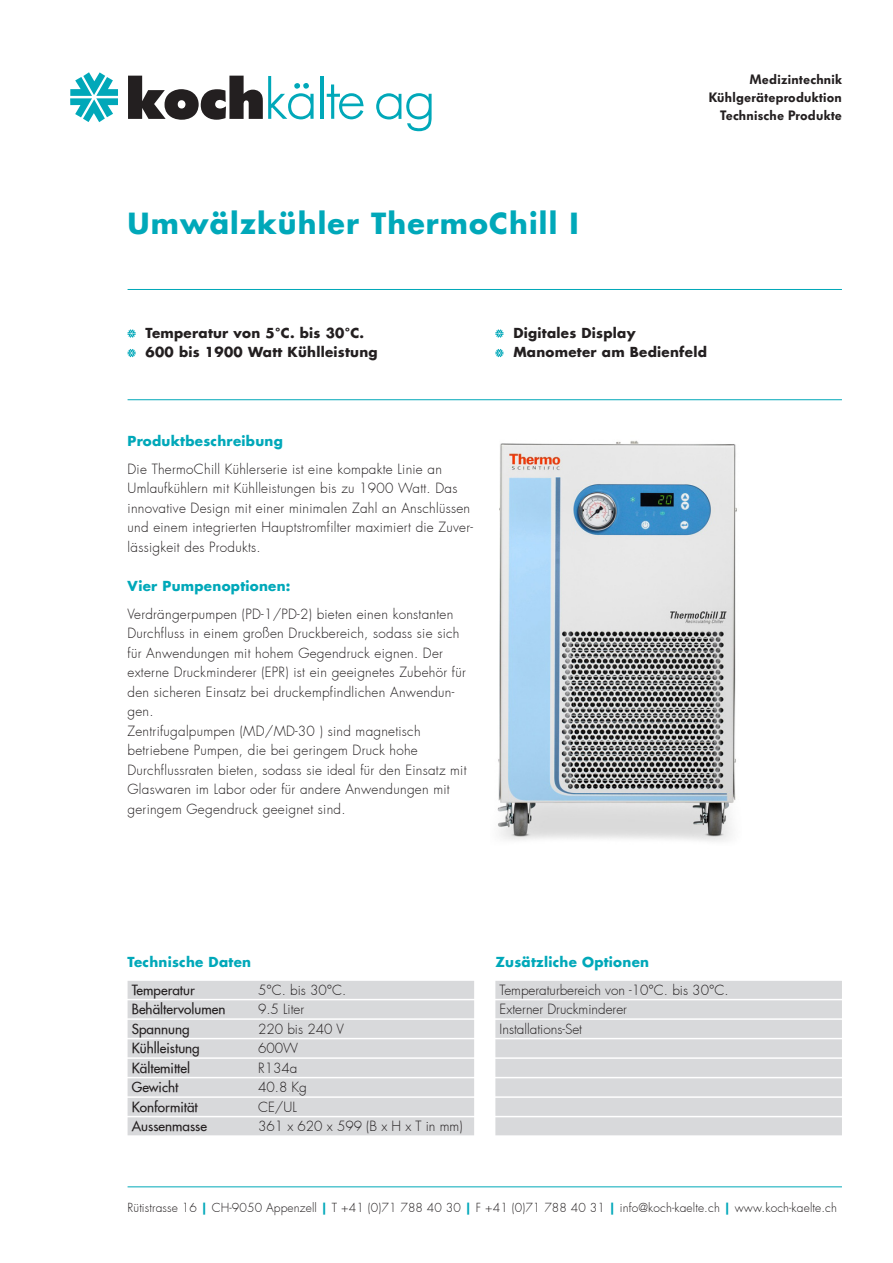
<style>
.page{position:relative;width:893px;height:1263px;background:#fff}
.page>*{position:absolute;margin:0;border:0;box-sizing:border-box;transform-origin:0 0}
.t1{font:700 28.5px "Futura";letter-spacing:.04em;color:#00a8b9}
.t2{font:300 13.5px/19.5px "Futura";letter-spacing:.02em;color:#231f20}
.t3{font:300 13.5px/19.5px "Futura";color:#231f20}
.Aufzählung{font:700 13.5px "Futura";letter-spacing:.02em;color:#231f20}
.t4{font:500 13.5px "Futura";color:#231f20}
.t5{font:700 13.5px "Futura";letter-spacing:.02em;color:#00a8b9}
.t6{font:600 13.5px/18px "Futura BQ";letter-spacing:.02em;color:#231f20;text-align:right}
.t7{font:300 12px "Futura";letter-spacing:.01em;color:#231f20}
.s1{font-weight:700;color:#00a8b9}
</style>
<div class="page">
<img style="left:497px;top:440px;width:240px;height:402px">
<svg style="left:128px;top:329px;width:8px;height:9px"></svg>
<svg style="left:128px;top:349px;width:8px;height:8px"></svg>
<svg style="left:495px;top:329px;width:8px;height:9px"></svg>
<svg style="left:495px;top:349px;width:8px;height:8px"></svg>
<svg style="left:70px;top:72px;width:48px;height:50px"></svg>
<svg style="left:128px;top:76px;width:186px;height:44px"></svg>
<hr style="left:320px;top:76px;width:3px;height:43px;background:#00a8b9">
<svg style="left:327px;top:84px;width:37px;height:35px"></svg>
<svg style="left:376px;top:93px;width:56px;height:38px"></svg>
<hr style="left:128px;top:289px;width:714px;height:1px;background:#00a8b9">
<hr style="left:128px;top:399px;width:714px;height:1px;background:#00a8b9">
<hr style="left:128px;top:1186px;width:714px;height:1px;background:#00a8b9">
<div style="left:495px;top:981px;width:347px;height:18px;background:#d8d9db"></div>
<div style="left:495px;top:1000px;width:347px;height:18px;background:#d8d9db"></div>
<div style="left:495px;top:1020px;width:347px;height:18px;background:#d8d9db"></div>
<div style="left:495px;top:1039px;width:347px;height:18px;background:#d8d9db"></div>
<div style="left:495px;top:1059px;width:347px;height:18px;background:#d8d9db"></div>
<div style="left:495px;top:1078px;width:347px;height:18px;background:#d8d9db"></div>
<div style="left:495px;top:1098px;width:347px;height:18px;background:#d8d9db"></div>
<div style="left:495px;top:1117px;width:347px;height:18px;background:#d8d9db"></div>
<div style="left:128px;top:981px;width:346px;height:18px;background:#d8d9db"></div>
<div style="left:128px;top:1000px;width:346px;height:18px;background:#d8d9db"></div>
<div style="left:128px;top:1020px;width:346px;height:18px;background:#d8d9db"></div>
<div style="left:128px;top:1039px;width:346px;height:18px;background:#d8d9db"></div>
<div style="left:128px;top:1059px;width:346px;height:18px;background:#d8d9db"></div>
<div style="left:128px;top:1078px;width:346px;height:18px;background:#d8d9db"></div>
<div style="left:128px;top:1098px;width:346px;height:18px;background:#d8d9db"></div>
<div style="left:128px;top:1117px;width:346px;height:18px;background:#d8d9db"></div>
<h1 class="t1" style="left:128px;top:204px;width:452px">Umwälzkühler ThermoChill I</h1>
<p class="t6" style="left:709px;top:71px;width:135px">Medizintechnik<br>Kühlgeräteproduktion<br>Technische Produkte</p>
<p class="Aufzählung" style="left:146px;top:324px;width:220px">Temperatur von 5°C. bis 30°C.</p>
<p class="Aufzählung" style="left:146px;top:343px;width:234px">600 bis 1900 Watt Kühlleistung</p>
<p class="t5" style="left:128px;top:432px;width:157px">Produktbeschreibung</p>
<p class="t2" style="left:128px;top:460px;width:347px">Die ThermoChill Kühlerserie ist eine kompakte Linie an Umlaufkühlern mit Kühlleistungen bis zu 1900 Watt. Das innovative Design mit einer minimalen Zahl an Anschlüssen und einem integrierten Hauptstromfilter maximiert die Zuver&shy;lässigkeit des Produkts.</p>
<p class="t5" style="left:128px;top:577px;width:164px">Vier Pumpenoptionen:</p>
<p class="t2" style="left:128px;top:605px;width:340px">Verdrängerpumpen (PD-1/PD-2) bieten einen konstanten Durchfluss in einem großen Druckbereich, sodass sie sich für Anwendungen mit hohem Gegendruck eignen. Der externe Druckminderer (EPR) ist ein geeignetes Zubehör für den sicheren Einsatz bei druckempfindlichen Anwendun&shy;gen.<br>Zentrifugalpumpen (MD/MD-30 ) sind magnetisch betriebene Pumpen, die bei geringem Druck hohe Durchflussraten bieten, sodass sie ideal für den Einsatz mit Glaswaren im Labor oder für andere Anwendungen mit geringem Gegendruck geeignet sind.</p>
<p class="Aufzählung" style="left:513px;top:324px;width:124px">Digitales Display</p>
<p class="Aufzählung" style="left:513px;top:343px;width:195px">Manometer am Bedienfeld</p>
<p class="t5" style="left:128px;top:953px;width:125px">Technische Daten</p>
<p class="t4" style="left:132px;top:981px;width:64px">Temperatur</p>
<p class="t2" style="left:258px;top:980px;width:90px">5°C. bis 30°C.</p>
<p class="t4" style="left:132px;top:1001px;width:95px">Behältervolumen</p>
<p class="t2" style="left:258px;top:1000px;width:48px">9.5 Liter</p>
<p class="t4" style="left:132px;top:1020px;width:59px">Spannung</p>
<p class="t3" style="left:258px;top:1019px;width:88px">220 bis 240 V</p>
<p class="t4" style="left:132px;top:1040px;width:69px">Kühlleistung</p>
<p class="t2" style="left:258px;top:1039px;width:42px">600W</p>
<p class="t4" style="left:132px;top:1059px;width:60px">Kältemittel</p>
<p class="t2" style="left:258px;top:1058px;width:41px">R134a</p>
<p class="t4" style="left:132px;top:1079px;width:48px">Gewicht</p>
<p class="t2" style="left:258px;top:1078px;width:50px">40.8 Kg</p>
<p class="t4" style="left:132px;top:1098px;width:68px">Konformität</p>
<p class="t2" style="left:258px;top:1097px;width:40px">CE/UL</p>
<p class="t4" style="left:132px;top:1118px;width:77px">Aussenmasse</p>
<p class="t3" style="left:258px;top:1117px;width:206px">361 x 620 x 599 (B x H x T in mm)</p>
<p class="t5" style="left:495px;top:953px;width:155px">Zusätzliche Optionen</p>
<p class="t3" style="left:500px;top:980px;width:230px">Temperaturbereich von -10°C. bis 30°C.<br>Externer Druckminderer<br>Installations-Set</p>
<p class="t7" style="left:128px;top:1200px;width:711px">Rütistrasse 16 <span class="s1">|</span> CH-9050 Appenzell <span class="s1">|</span> T +41 (0)71 788 40 30 <span class="s1">|</span> F +41 (0)71 788 40 31 <span class="s1">|</span> info@koch-kaelte.ch <span class="s1">|</span> www.koch-kaelte.ch</p>
</div>
